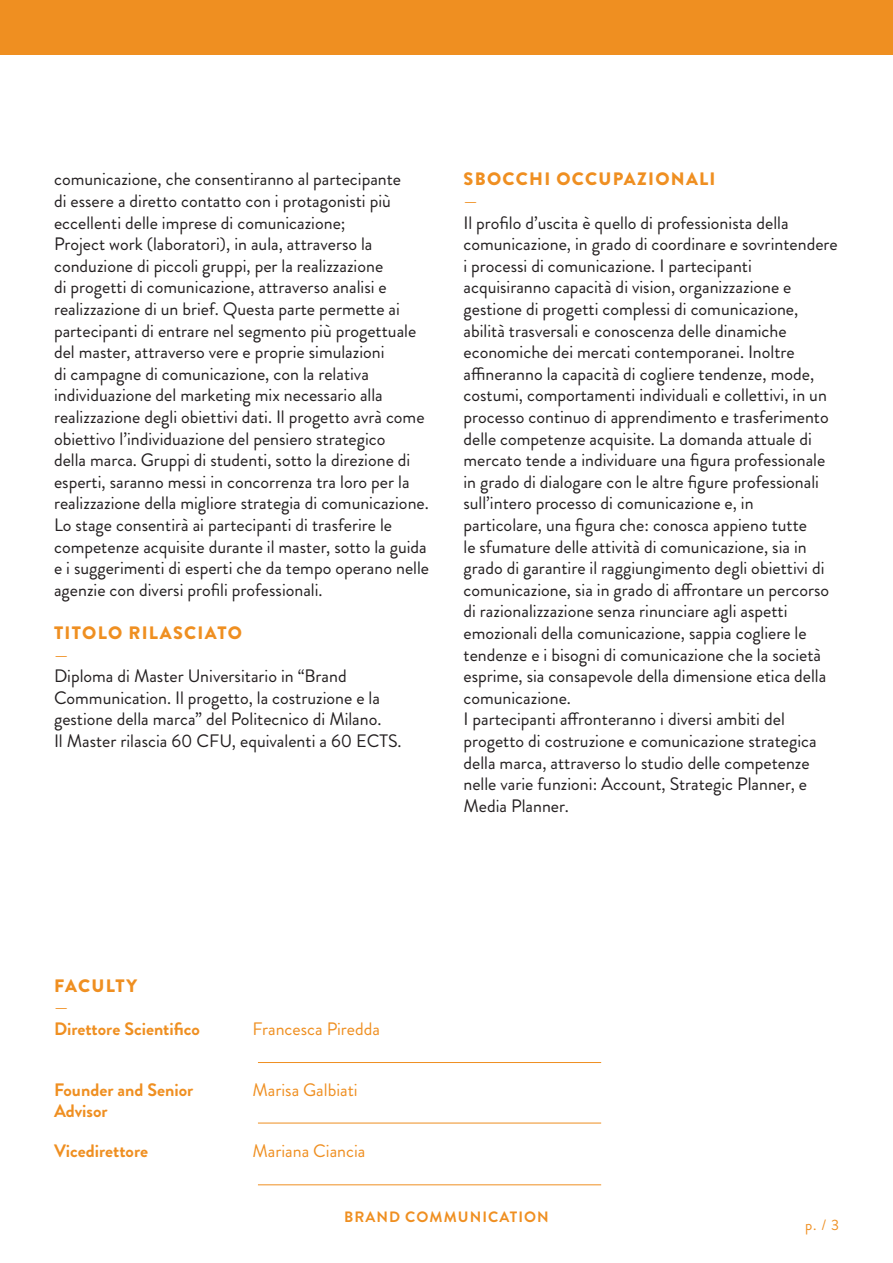
<style>
.page{position:relative;width:893px;height:1263px;background:#fff}
.page>*{position:absolute;margin:0;border:0;box-sizing:border-box;transform-origin:0 0}
.t1{font:18px/21.6px "Brandon Grotesque";color:#231f20}
.t2{font:700 18px/21.6px "Brandon Grotesque";color:#ef8f21}
.t3{font:18px "Brandon Grotesque";color:#ef8f21}
.t4{font:900 18px "Brandon Grotesque";letter-spacing:.07em;color:#ef8f21}
.t5{font:700 15px "Brandon Grotesque";letter-spacing:.07em;color:#ef8f21}
.t6{font:15px "Brandon Grotesque";color:#ef8f21}
</style>
<div class="page">
<div style="left:0;top:0;width:893px;height:54px;background:#ef8f21"></div>
<hr style="left:258px;top:1062px;width:343px;height:1px;background:#ef8f21">
<hr style="left:258px;top:1123px;width:343px;height:1px;background:#ef8f21">
<hr style="left:258px;top:1184px;width:343px;height:1px;background:#ef8f21">
<p class="t1" style="left:54px;top:169px;width:377px">comunicazione, che consentiranno al partecipante<br>di essere a diretto contatto con i protagonisti più eccellenti delle imprese di comunicazione;<br>Project work (laboratori), in aula, attraverso la conduzione di piccoli gruppi, per la realizzazione<br>di progetti di comunicazione, attraverso analisi e realizzazione di un brief. Questa parte permette ai partecipanti di entrare nel segmento più progettuale del master, attraverso vere e proprie simulazioni<br>di campagne di comunicazione, con la relativa individuazione del marketing mix necessario alla realizzazione degli obiettivi dati. Il progetto avrà come obiettivo l’individuazione del pensiero strategico<br>della marca. Gruppi di studenti, sotto la direzione di esperti, saranno messi in concorrenza tra loro per la realizzazione della migliore strategia di comunicazione.<br>Lo stage consentirà ai partecipanti di trasferire le competenze acquisite durante il master, sotto la guida e i suggerimenti di esperti che da tempo operano nelle agenzie con diversi profili professionali.</p>
<p class="t4" style="left:54px;top:620px;width:189px">TITOLO RILASCIATO</p>
<p class="t3" style="left:54px;top:642px;width:16px">—</p>
<p class="t1" style="left:54px;top:665px;width:349px">Diploma di Master Universitario in “Brand Communication. Il progetto, la costruzione e la gestione della marca” del Politecnico di Milano.<br>Il Master rilascia 60 CFU, equivalenti a 60 ECTS.</p>
<p class="t4" style="left:464px;top:166px;width:253px">SBOCCHI OCCUPAZIONALI</p>
<p class="t3" style="left:463px;top:188px;width:16px">—</p>
<p class="t1" style="left:463px;top:212px;width:376px">Il profilo d’uscita è quello di professionista della comunicazione, in grado di coordinare e sovrintendere i processi di comunicazione. I partecipanti acquisiranno capacità di vision, organizzazione e gestione di progetti complessi di comunicazione, abilità trasversali e conoscenza delle dinamiche economiche dei mercati contemporanei. Inoltre affineranno la capacità di cogliere tendenze, mode, costumi, comportamenti individuali e collettivi, in un processo continuo di apprendimento e trasferimento delle competenze acquisite. La domanda attuale di mercato tende a individuare una figura professionale in grado di dialogare con le altre figure professionali sull’intero processo di comunicazione e, in<br>particolare, una figura che: conosca appieno tutte<br>le sfumature delle attività di comunicazione, sia in grado di garantire il raggiungimento degli obiettivi di comunicazione, sia in grado di affrontare un percorso di razionalizzazione senza rinunciare agli aspetti emozionali della comunicazione, sappia cogliere le tendenze e i bisogni di comunicazione che la società esprime, sia consapevole della dimensione etica della comunicazione.<br>I partecipanti affronteranno i diversi ambiti del progetto di costruzione e comunicazione strategica della marca, attraverso lo studio delle competenze nelle varie funzioni: Account, Strategic Planner, e Media Planner.</p>
<p class="t4" style="left:54px;top:973px;width:85px">FACULTY</p>
<p class="t3" style="left:54px;top:995px;width:16px">—</p>
<p class="t2" style="left:54px;top:1018px;width:147px">Direttore Scientifico</p>
<p class="t2" style="left:54px;top:1079px;width:141px">Founder and Senior<br>Advisor</p>
<p class="t2" style="left:54px;top:1140px;width:96px">Vicedirettore</p>
<p class="t3" style="left:252px;top:1016px;width:129px">Francesca Piredda</p>
<p class="t3" style="left:252px;top:1077px;width:107px">Marisa Galbiati</p>
<p class="t3" style="left:252px;top:1139px;width:114px">Mariana Ciancia</p>
<p class="t5" style="left:344px;top:1206px;width:206px">BRAND COMMUNICATION</p>
<p class="t6" style="left:805px;top:1214px;width:35px">p. / 3</p>
</div>
